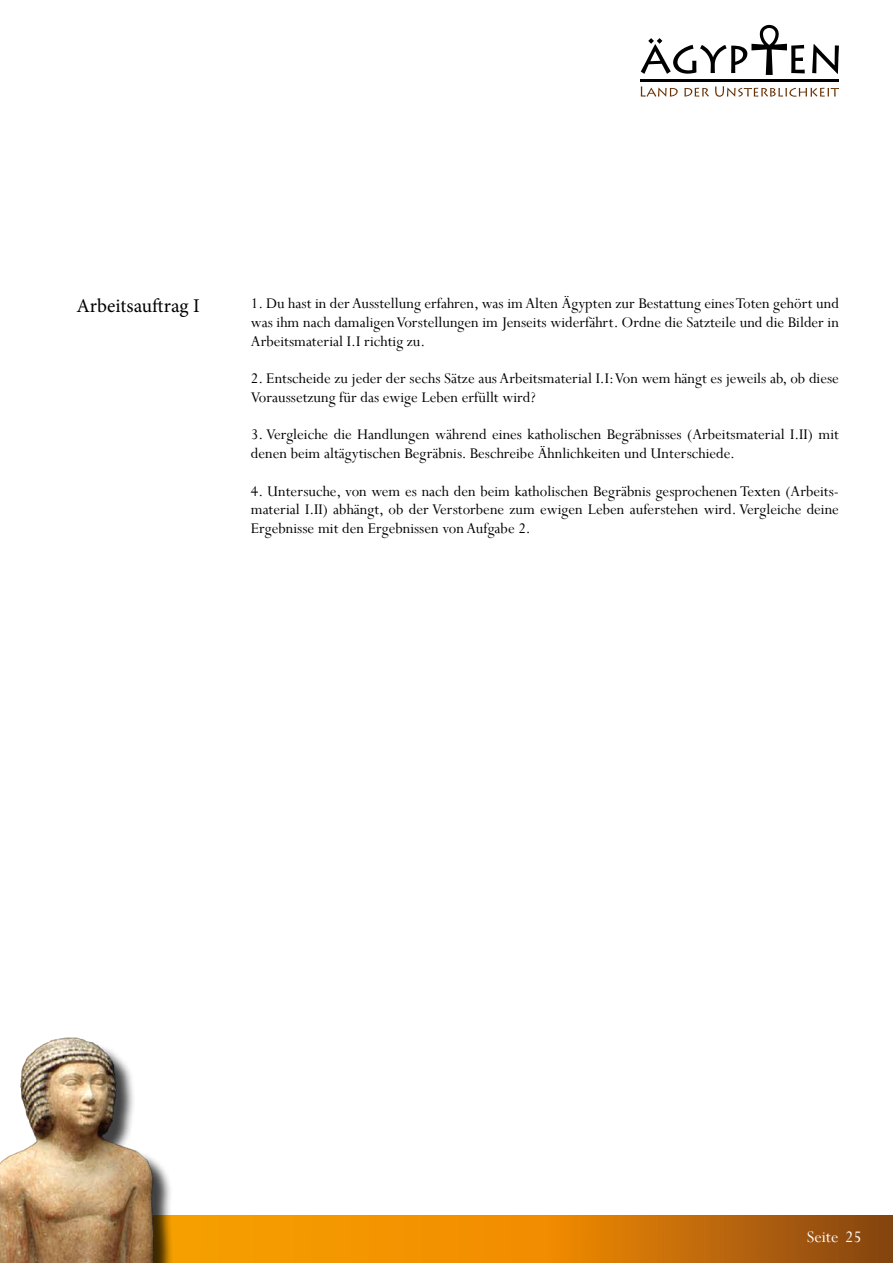
<style>
.page{position:relative;width:893px;height:1263px;background:#fff}
.page>*{position:absolute;margin:0;border:0;box-sizing:border-box;transform-origin:0 0}
.t1{font:19.5px "Minion Pro";color:#000}
.t2{font:18px "Perpetua";color:#fff}
.t3{font:16.5px/18.8px "Perpetua";color:#000;text-align:justify}
</style>
<div class="page">
<svg style="left:641px;top:86px;width:198px;height:11px"></svg>
<hr style="left:641px;top:79px;width:198px;height:2px;background:#000">
<svg style="left:812px;top:44px;width:27px;height:30px"></svg>
<svg style="left:641px;top:25px;width:164px;height:50px"></svg>
<svg style="left:177px;top:1215px;width:716px;height:48px;background:#d87f04"></svg>
<div style="left:0;top:1040px;width:177px;height:223px;background:#000;opacity:.75"></div>
<img style="left:0;top:1037px;width:159px;height:226px">
<p class="t1" style="left:77px;top:293px;width:125px">Arbeitsauftrag I</p>
<p class="t3" style="left:251px;top:294px;width:590px">1. Du hast in der Ausstellung erfahren, was im Alten Ägypten zur Bestattung eines Toten gehört und was ihm nach damaligen Vorstellungen im Jenseits widerfährt. Ordne die Satzteile und die Bilder in Arbeitsmaterial I.I richtig zu.</p>
<p class="t3" style="left:251px;top:369px;width:589px">2. Entscheide zu jeder der sechs Sätze aus Arbeitsmaterial I.I: Von wem hängt es jeweils ab, ob diese<br>Voraussetzung für das ewige Leben erfüllt wird?</p>
<p class="t3" style="left:251px;top:425px;width:590px">3. Vergleiche die Handlungen während eines katholischen Begräbnisses (Arbeitsmaterial I.II) mit denen beim altägytischen Begräbnis. Beschreibe Ähnlichkeiten und Unterschiede.</p>
<p class="t3" style="left:251px;top:481px;width:590px">4. Untersuche, von wem es nach den beim katholischen Begräbnis gesprochenen Texten (Arbeits&shy;material I.II) abhängt, ob der Verstorbene zum ewigen Leben auferstehen wird. Vergleiche deine Ergebnisse mit den Ergebnissen von Aufgabe 2.</p>
<p class="t2" style="left:807px;top:1226px;width:56px">Seite 25</p>
</div>
